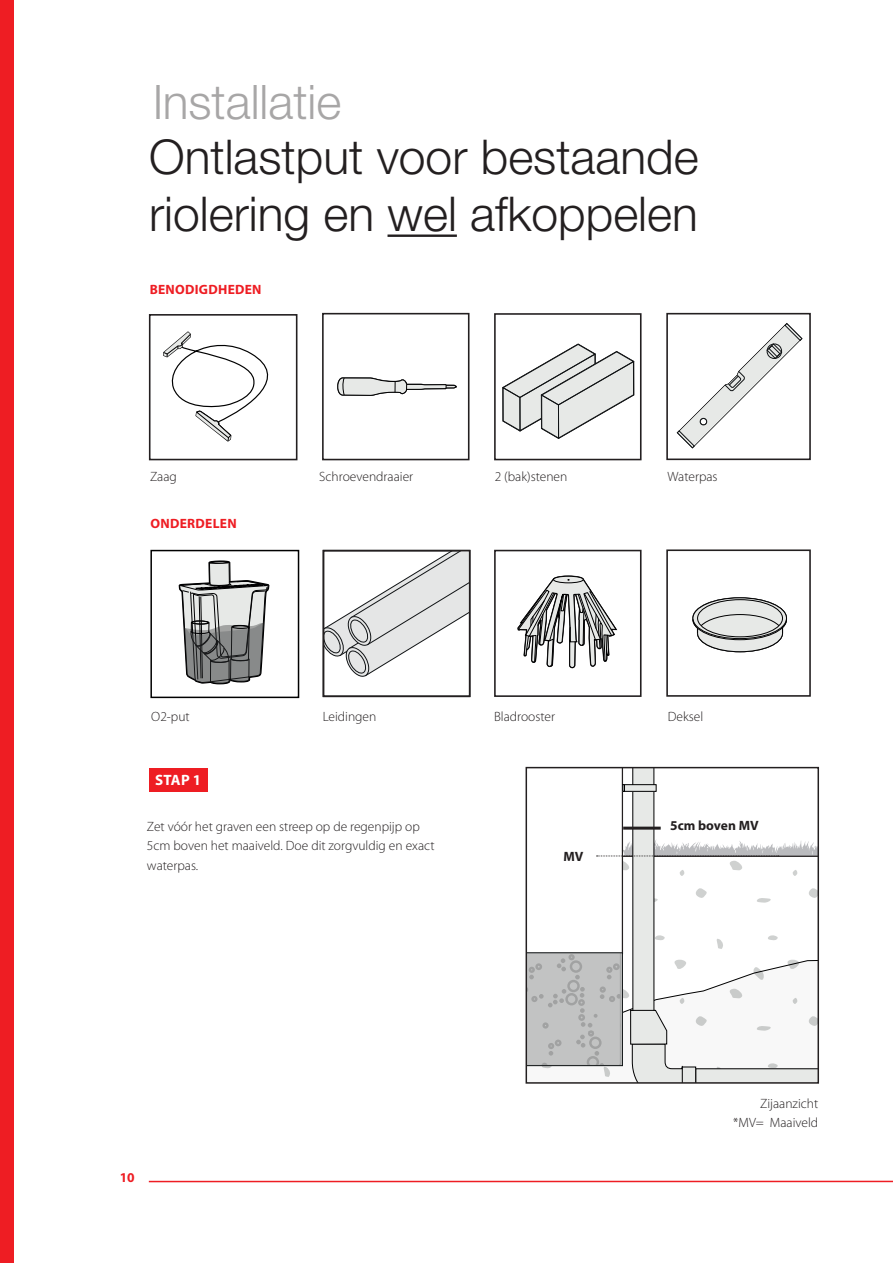
<style>
.page{position:relative;width:893px;height:1263px;background:#fff}
.page>*{position:absolute;margin:0;border:0;box-sizing:border-box;transform-origin:0 0}
.t1{font:300 48px/55.8px "Helvetica Neue LT Std";color:#231f20}
.Stappen_stijl{font:700 15px "Myriad Pro";color:#fff}
.Opsomming{font:300 13.5px/19.5px "Myriad Pro";color:#231f20}
.KOP{font:700 13.5px "Myriad Pro";letter-spacing:.02em;color:#ee1d23}
.Opsomming-2{font:700 13.5px "Myriad Pro";color:#231f20}
</style>
<div class="page">
<hr style="left:149px;top:1180px;width:744px;height:2px;background:#ee1d23">
<div style="left:0;top:0;width:14px;height:1263px;background:#ee1d23"></div>
<hr style="left:387px;top:234px;width:70px;height:3px;background:#231f20">
<div style="left:149px;top:768px;width:58px;height:24px;background:#ee1d23"></div>
<svg style="left:526px;top:768px;width:292px;height:315px"></svg>
<hr style="left:623px;top:827px;width:38px;height:3px;background:#231f20">
<svg style="left:179px;top:560px;width:90px;height:124px"></svg>
<div style="left:150px;top:550px;width:149px;height:148px;border:2px solid #000"></div>
<svg style="left:692px;top:597px;width:95px;height:55px"></svg>
<div style="left:149px;top:314px;width:148px;height:146px;border:2px solid #231f20"></div>
<div style="left:322px;top:313px;width:147px;height:147px;border:2px solid #231f20"></div>
<div style="left:494px;top:313px;width:148px;height:147px;border:2px solid #231f20"></div>
<div style="left:494px;top:550px;width:148px;height:147px;border:2px solid #231f20"></div>
<div style="left:666px;top:313px;width:145px;height:147px;border:2px solid #231f20"></div>
<div style="left:666px;top:549px;width:145px;height:148px;border:2px solid #231f20"></div>
<svg style="left:163px;top:331px;width:106px;height:111px"></svg>
<svg style="left:337px;top:377px;width:120px;height:19px"></svg>
<svg style="left:502px;top:343px;width:132px;height:96px"></svg>
<svg style="left:677px;top:323px;width:125px;height:125px"></svg>
<svg style="left:517px;top:576px;width:100px;height:92px"></svg>
<svg style="left:326px;top:553px;width:141px;height:124px"></svg>
<div style="left:323px;top:550px;width:147px;height:147px;border:2px solid #231f20"></div>
<h1 class="t1" style="left:149px;top:73px;width:551px">Installatie<br>Ontlastput voor bestaande riolering en wel afkoppelen</h1>
<p class="KOP" style="left:150px;top:281px;width:113px">BENODIGDHEDEN</p>
<p class="Opsomming" style="left:150px;top:467px;width:28px">Zaag</p>
<p class="Opsomming" style="left:319px;top:467px;width:95px">Schroevendraaier</p>
<p class="Opsomming" style="left:495px;top:467px;width:74px">2 (bak)stenen</p>
<p class="Opsomming" style="left:667px;top:467px;width:52px">Waterpas</p>
<p class="KOP" style="left:151px;top:515px;width:88px">ONDERDELEN</p>
<p class="Opsomming" style="left:151px;top:707px;width:40px">O2-put</p>
<p class="Opsomming" style="left:323px;top:707px;width:55px">Leidingen</p>
<p class="Opsomming" style="left:494px;top:707px;width:63px">Bladrooster</p>
<p class="Opsomming" style="left:668px;top:707px;width:37px">Deksel</p>
<p class="Stappen_stijl" style="left:155px;top:770px;width:48px">STAP 1</p>
<p class="Opsomming" style="left:147px;top:817px;width:289px">Zet vóór het graven een streep op de regenpijp op<br>5cm boven het maaiveld. Doe dit zorgvuldig en exact waterpas.</p>
<p class="Opsomming-2" style="left:563px;top:848px;width:22px">MV</p>
<p class="Opsomming-2" style="left:670px;top:816px;width:90px">5cm boven MV</p>
<p class="KOP" style="left:120px;top:1168px;width:16px">10</p>
<p class="Opsomming" style="left:760px;top:1094px;width:60px">Zijaanzicht</p>
<p class="Opsomming" style="left:733px;top:1113px;width:87px">*MV= Maaiveld</p>
</div>
